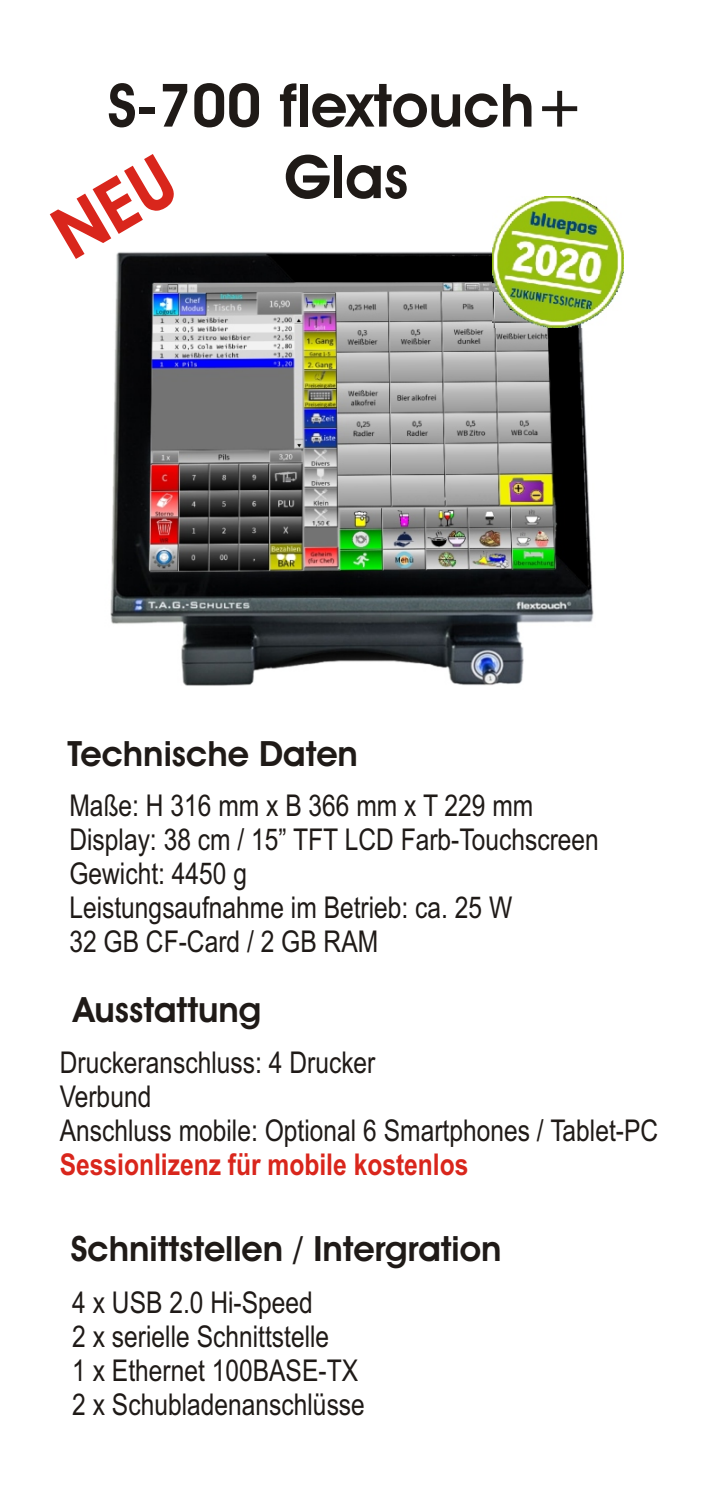
<style>
.page{position:relative;width:710px;height:1490px;background:#fff}
.page>*{position:absolute;margin:0;border:0;box-sizing:border-box;transform-origin:0 0}
.t1{font:700 60px/71.5px "Avant Garde Bk BT";color:#1f1a17;text-align:center}
.t2{font:700 35px "Avant Garde Bk BT";color:#1f1a17}
.t3{font:30px/34px "Arial Narrow";color:#1f1a17}
.t4{font:700 30px "Arial Narrow";color:#d9261c}
</style>
<div class="page">
<img style="left:110px;top:245px;width:484px;height:441px">
<img style="left:493px;top:196px;width:131px;height:131px">
<svg style="left:110px;top:245px;width:69px;height:14px"></svg>
<h1 class="t1" style="left:108px;top:75px;width:478px">S-700 flextouch+<br>Glas</h1>
<p class="t2" style="left:67px;top:739px;width:292px">Technische Daten</p>
<p class="t3" style="left:69px;top:791px;width:531px">Maße: H 316 mm x B 366 mm x T 229 mm<br>Display: 38 cm / 15” TFT LCD Farb-Touchscreen<br>Gewicht: 4450 g<br>Leistungsaufnahme im Betrieb: ca. 25 W<br>32 GB CF-Card / 2 GB RAM</p>
<p class="t2" style="left:73px;top:995px;width:189px">Ausstattung</p>
<p class="t3" style="left:60px;top:1048px;width:600px">Druckeranschluss: 4 Drucker<br>Verbund<br>Anschluss mobile: Optional 6 Smartphones / Tablet-PC</p>
<p class="t4" style="left:60px;top:1142px;width:410px">Sessionlizenz für mobile kostenlos</p>
<p class="t2" style="left:71px;top:1235px;width:432px">Schnittstellen / Intergration</p>
<p class="t3" style="left:72px;top:1289px;width:294px">4 x USB 2.0 Hi-Speed<br>2 x serielle Schnittstelle<br>1 x Ethernet 100BASE-TX<br>2 x Schubladenanschlüsse</p>
</div>
